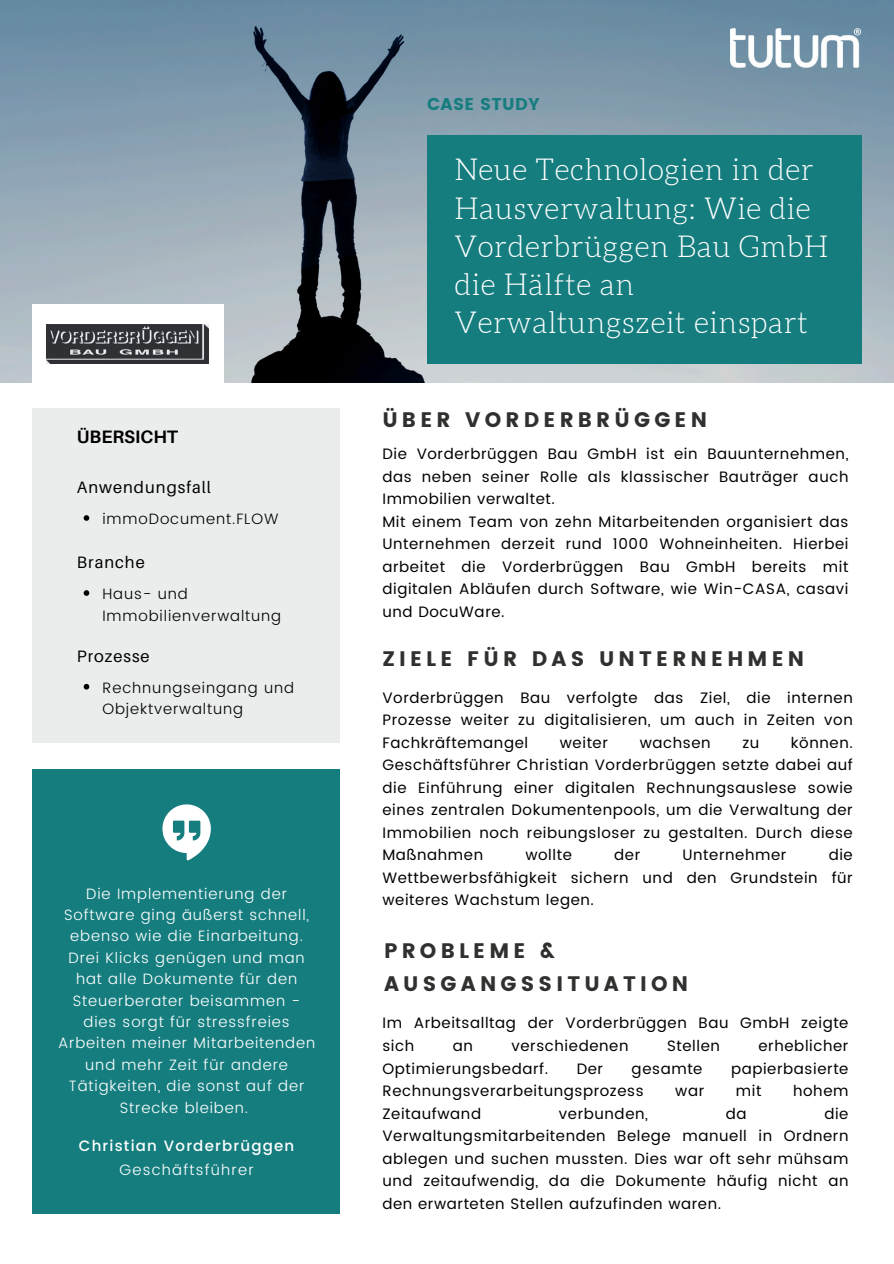
<style>
.page{position:relative;width:894px;height:1264px;background:#fff}
.page>*{position:absolute;margin:0;border:0;box-sizing:border-box;transform-origin:0 0}
.t1{font:300 29.7px/38.2px "Aleo";letter-spacing:.02em;color:#fff}
.t2{font:21px/32.7px "Poppins";letter-spacing:.2em;color:#30302f}
.t3{font:700 18px "Aileron";color:#000}
.t4{font:17.1px "Poppins";letter-spacing:.02em;color:#167d7f}
.t5{font:16.5px "Aileron";letter-spacing:.06em;color:#000}
.t6{font:15px/22.5px "Poppins";letter-spacing:.04em;color:#000;text-align:justify}
.t7{font:300 15px/21.5px "Poppins";letter-spacing:.06em;color:#fff;text-align:center}
.t8{font:300 15px/21.3px "Poppins";letter-spacing:.06em;color:#000}
.t9{font:500 15px "Poppins";letter-spacing:.08em;color:#fff}
.t10{font:300 15px "Poppins";letter-spacing:.08em;color:#fff}
</style>
<div class="page">
<div style="left:32px;top:408px;width:307px;height:335px;background:#ebecec"></div>
<div style="left:32px;top:768px;width:307px;height:445px;background:#167d7f"></div>
<svg style="left:162px;top:804px;width:48px;height:56px"></svg>
<img style="left:0;top:0;width:893px;height:382px">
<div style="left:427px;top:135px;width:434px;height:228px;background:#167d7f"></div>
<img style="left:730px;top:29px;width:130px;height:39px">
<svg style="left:84px;top:590px;width:5px;height:6px"></svg>
<svg style="left:84px;top:515px;width:5px;height:6px"></svg>
<svg style="left:84px;top:684px;width:5px;height:5px"></svg>
<div style="left:32px;top:305px;width:192px;height:80px;background:#fff"></div>
<img style="left:47px;top:324px;width:162px;height:39px">
<p class="t3" style="left:77px;top:425px;width:103px">ÜBERSICHT</p>
<h4 class="t5" style="left:77px;top:477px;width:136px">Anwendungsfall</h4>
<p class="t8" style="left:102px;top:508px;width:177px">immoDocument.FLOW</p>
<h4 class="t5" style="left:77px;top:552px;width:69px">Branche</h4>
<h3 class="t8" style="left:102px;top:583px;width:180px">Haus- und<br>Immobilienverwaltung</h3>
<p class="t5" style="left:77px;top:646px;width:74px">Prozesse</p>
<p class="t8" style="left:102px;top:677px;width:193px">Rechnungseingang und<br>Objektverwaltung</p>
<h3 class="t7" style="left:58px;top:882px;width:258px">Die Implementierung der<br>Software ging äußerst schnell, ebenso wie die Einarbeitung.<br>Drei Klicks genügen und man hat alle Dokumente für den<br>Steuerberater beisammen - dies sorgt für stressfreies<br>Arbeiten meiner Mitarbeitenden und mehr Zeit für andere<br>Tätigkeiten, die sonst auf der<br>Strecke bleiben.</h3>
<h1 class="t9" style="left:79px;top:1136px;width:217px">Christian Vorderbrüggen</h1>
<p class="t10" style="left:119px;top:1160px;width:135px">Geschäftsführer</p>
<p class="t4" style="left:427px;top:94px;width:114px">CASE STUDY</p>
<h4 class="t1" style="left:454px;top:152px;width:375px">Neue Technologien in der<br>Hausverwaltung: Wie die<br>Vorderbrüggen Bau GmbH die Hälfte an<br>Verwaltungszeit einspart</h4>
<h2 class="t2" style="left:382px;top:403px;width:326px">ÜBER VORDERBRÜGGEN</h2>
<h5 class="t6" style="left:382px;top:442px;width:467px">Die Vorderbrüggen Bau GmbH ist ein Bauunternehmen, das neben seiner Rolle als klassischer Bauträger auch Immobilien verwaltet.</h5>
<p class="t6" style="left:382px;top:510px;width:467px">Mit einem Team von zehn Mitarbeitenden organisiert das Unternehmen derzeit rund 1000 Wohneinheiten. Hierbei arbeitet die Vorderbrüggen Bau GmbH bereits mit digitalen Abläufen durch Software, wie Win-CASA, casavi und DocuWare.</p>
<p class="t2" style="left:382px;top:642px;width:423px">ZIELE FÜR DAS UNTERNEHMEN</p>
<p class="t6" style="left:382px;top:686px;width:472px">Vorderbrüggen Bau verfolgte das Ziel, die internen Prozesse weiter zu digitalisieren, um auch in Zeiten von Fachkräftemangel</p>
<p class="t6" style="left:559px;top:731px;width:50px">weiter</p>
<p class="t6" style="left:639px;top:731px;width:72px">wachsen</p>
<p class="t6" style="left:742px;top:731px;width:18px">zu</p>
<p class="t6" style="left:382px;top:731px;width:472px;text-indent:408px">können.<br>Geschäftsführer Christian Vorderbrüggen setzte dabei auf die Einführung einer digitalen Rechnungsauslese sowie eines zentralen Dokumentenpools, um die Verwaltung der Immobilien noch reibungsloser zu gestalten. Durch diese Maßnahmen</p>
<p class="t6" style="left:382px;top:843px;width:472px;text-indent:446px">die Wettbewerbsfähigkeit sichern und den Grundstein für weiteres Wachstum legen.</p>
<p class="t6" style="left:525px;top:843px;width:48px">wollte</p>
<p class="t6" style="left:614px;top:843px;width:28px">der</p>
<p class="t6" style="left:682px;top:843px;width:105px">Unternehmer</p>
<p class="t2" style="left:384px;top:934px;width:305px">PROBLEME &amp;<br>AUSGANGSSITUATION</p>
<h2 class="t6" style="left:382px;top:1012px;width:467px">Im Arbeitsalltag der Vorderbrüggen Bau GmbH zeigte sich</h2>
<h2 class="t6" style="left:452px;top:1034px;width:22px">an</h2>
<h2 class="t6" style="left:511px;top:1034px;width:118px">verschiedenen</h2>
<h2 class="t6" style="left:666px;top:1034px;width:54px">Stellen</h2>
<h2 class="t6" style="left:758px;top:1034px;width:91px">erheblicher</h2>
<h2 class="t6" style="left:382px;top:1057px;width:167px">Optimierungsbedarf.</h2>
<h2 class="t6" style="left:576px;top:1057px;width:28px">Der</h2>
<h2 class="t6" style="left:631px;top:1057px;width:72px">gesamte</h2>
<h2 class="t6" style="left:730px;top:1057px;width:119px">papierbasierte</h2>
<h2 class="t6" style="left:382px;top:1079px;width:263px">Rechnungsverarbeitungsprozess</h2>
<h2 class="t6" style="left:675px;top:1079px;width:30px">war</h2>
<h2 class="t6" style="left:735px;top:1079px;width:27px">mit</h2>
<h2 class="t6" style="left:792px;top:1079px;width:57px">hohem</h2>
<h2 class="t6" style="left:382px;top:1102px;width:100px">Zeitaufwand</h2>
<h2 class="t6" style="left:558px;top:1102px;width:91px">verbunden,</h2>
<h2 class="t6" style="left:725px;top:1102px;width:22px">da</h2>
<h2 class="t6" style="left:382px;top:1102px;width:467px;text-indent:442px">die Verwaltungsmitarbeitenden Belege manuell in Ordnern ablegen und suchen mussten. Dies war oft sehr mühsam und zeitaufwendig, da die Dokumente häufig nicht an den erwarteten Stellen aufzufinden waren.</h2>
</div>
